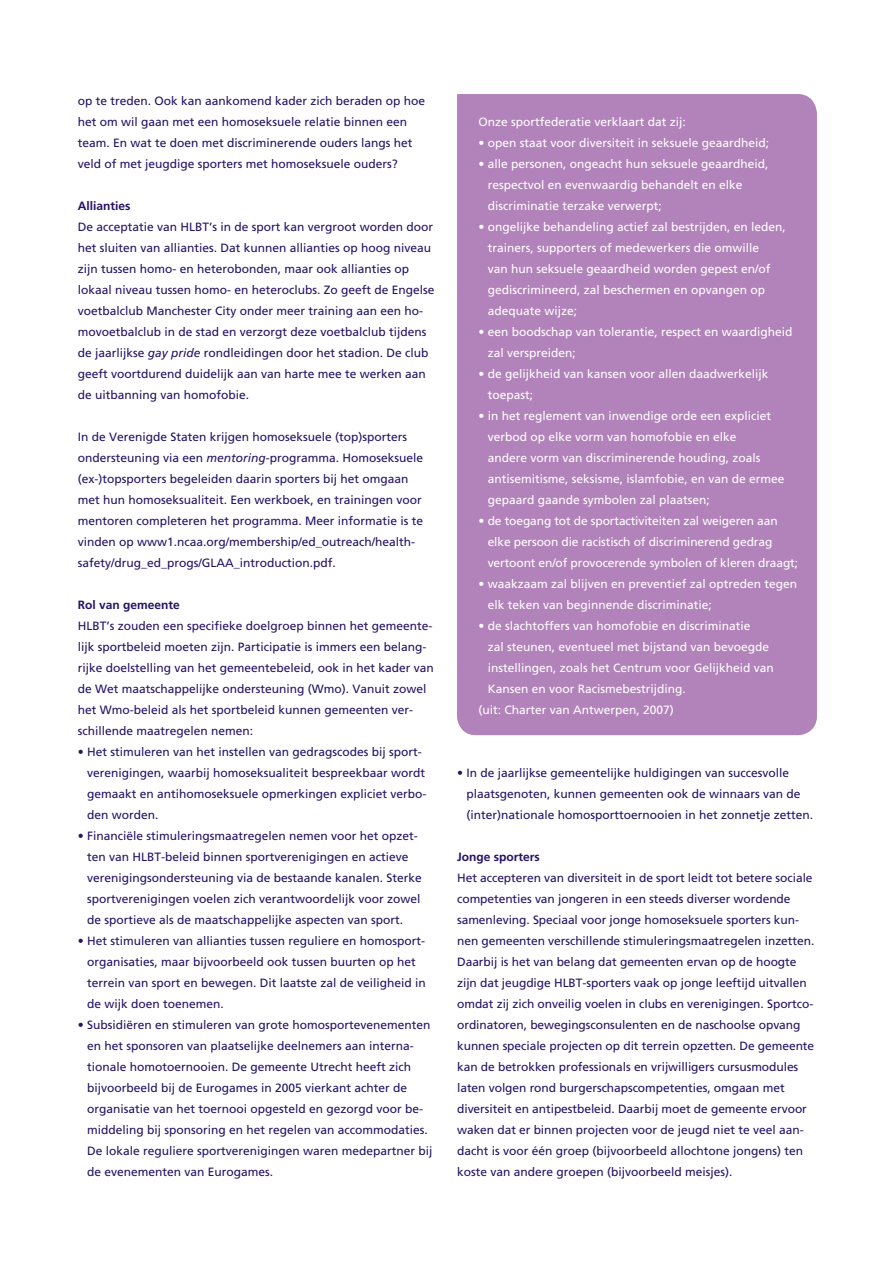
<style>
.page{position:relative;width:893px;height:1263px;background:#fff}
.page>*{position:absolute;margin:0;border:0;box-sizing:border-box;transform-origin:0 0}
.t1{font:12px/21px "Frutiger";color:#251364}
.t2{font:12px/21px "Frutiger";color:#fff}
.t3{font:700 12px "Frutiger";color:#251364}
.s1{font-style:italic}
</style>
<div class="page">
<div style="left:457px;top:94px;width:360px;height:642px;background:#b282ba"></div>
<p class="t1" style="left:78px;top:90px;width:349px">op te treden. Ook kan aankomend kader zich beraden op hoe het om wil gaan met een homoseksuele relatie binnen een team. En wat te doen met discriminerende ouders langs het veld of met jeugdige sporters met homoseksuele ouders?</p>
<p class="t3" style="left:78px;top:199px;width:54px">Allianties</p>
<p class="t1" style="left:78px;top:216px;width:358px">De acceptatie van HLBT’s in de sport kan vergroot worden door het sluiten van allianties. Dat kunnen allianties op hoog niveau zijn tussen homo- en heterobonden, maar ook allianties op lokaal niveau tussen homo- en heteroclubs. Zo geeft de Engelse voetbalclub Manchester City onder meer training aan een ho&shy;movoetbalclub in de stad en verzorgt deze voetbalclub tijdens de jaarlijkse <span class="s1">gay pride</span> rondleidingen door het stadion. De club geeft voortdurend duidelijk aan van harte mee te werken aan de uitbanning van homofobie.</p>
<p class="t1" style="left:78px;top:426px;width:347px">In de Verenigde Staten krijgen homoseksuele (top)sporters ondersteuning via een <span class="s1">mentoring</span>-programma. Homoseksuele (ex-)topsporters begeleiden daarin sporters bij het omgaan met hun homoseksualiteit. Een werkboek, en trainingen voor mentoren completeren het programma. Meer informatie is te vinden op www1.ncaa.org/membership/ed_outreach/health&shy;safety/drug_ed_progs/GLAA_introduction.pdf.</p>
<p class="t3" style="left:78px;top:598px;width:104px">Rol van gemeente</p>
<p class="t1" style="left:78px;top:615px;width:358px">HLBT’s zouden een specifieke doelgroep binnen het gemeente&shy;lijk sportbeleid moeten zijn. Participatie is immers een belang&shy;rijke doelstelling van het gemeentebeleid, ook in het kader van de Wet maatschappelijke ondersteuning (Wmo). Vanuit zowel het Wmo-beleid als het sportbeleid kunnen gemeenten ver&shy;schillende maatregelen nemen:</p>
<p class="t1" style="left:87px;top:741px;width:341px;text-indent:-9px">• Het stimuleren van het instellen van gedragscodes bij sport&shy;verenigingen, waarbij homoseksualiteit bespreekbaar wordt gemaakt en antihomoseksuele opmerkingen expliciet verbo&shy;den worden.</p>
<p class="t1" style="left:87px;top:825px;width:336px;text-indent:-9px">• Financiële stimuleringsmaatregelen nemen voor het opzet&shy;ten van HLBT-beleid binnen sportverenigingen en actieve verenigingsondersteuning via de bestaande kanalen. Sterke sportverenigingen voelen zich verantwoordelijk voor zowel de sportieve als de maatschappelijke aspecten van sport.</p>
<p class="t1" style="left:87px;top:930px;width:340px;text-indent:-9px">• Het stimuleren van allianties tussen reguliere en homosport&shy;organisaties, maar bijvoorbeeld ook tussen buurten op het terrein van sport en bewegen. Dit laatste zal de veiligheid in de wijk doen toenemen.</p>
<p class="t1" style="left:87px;top:1014px;width:347px;text-indent:-9px">• Subsidiëren en stimuleren van grote homosportevenementen en het sponsoren van plaatselijke deelnemers aan interna&shy;tionale homotoernooien. De gemeente Utrecht heeft zich bijvoorbeeld bij de Eurogames in 2005 vierkant achter de organisatie van het toernooi opgesteld en gezorgd voor be&shy;middeling bij sponsoring en het regelen van accommodaties.<br>De lokale reguliere sportverenigingen waren medepartner bij de evenementen van Eurogames.</p>
<p class="t2" style="left:478px;top:111px;width:209px">Onze sportfederatie verklaart dat zij:</p>
<p class="t2" style="left:478px;top:132px;width:292px">• open staat voor diversiteit in seksuele geaardheid;</p>
<p class="t2" style="left:488px;top:153px;width:282px;text-indent:-9px">• alle personen, ongeacht hun seksuele geaardheid, respectvol en evenwaardig behandelt en elke discriminatie terzake verwerpt;</p>
<p class="t2" style="left:488px;top:216px;width:300px;text-indent:-9px">• ongelijke behandeling actief zal bestrijden, en leden, trainers, supporters of medewerkers die omwille<br>van hun seksuele geaardheid worden gepest en/of gediscrimineerd, zal beschermen en opvangen op adequate wijze;</p>
<p class="t2" style="left:488px;top:321px;width:306px;text-indent:-9px">• een boodschap van tolerantie, respect en waardigheid zal verspreiden;</p>
<p class="t2" style="left:488px;top:363px;width:282px;text-indent:-9px">• de gelijkheid van kansen voor allen daadwerkelijk toepast;</p>
<p class="t2" style="left:488px;top:405px;width:298px;text-indent:-9px">• in het reglement van inwendige orde een expliciet verbod op elke vorm van homofobie en elke<br>andere vorm van discriminerende houding, zoals antisemitisme, seksisme, islamfobie, en van de ermee gepaard gaande symbolen zal plaatsen;</p>
<p class="t2" style="left:488px;top:510px;width:312px;text-indent:-9px">• de toegang tot de sportactiviteiten zal weigeren aan elke persoon die racistisch of discriminerend gedrag vertoont en/of provocerende symbolen of kleren draagt;</p>
<p class="t2" style="left:488px;top:573px;width:311px;text-indent:-9px">• waakzaam zal blijven en preventief zal optreden tegen elk teken van beginnende discriminatie;</p>
<p class="t2" style="left:478px;top:615px;width:274px">• de slachtoffers van homofobie en discriminatie</p>
<p class="t2" style="left:488px;top:636px;width:283px">zal steunen, eventueel met bijstand van bevoegde</p>
<p class="t2" style="left:488px;top:657px;width:288px">instellingen, zoals het Centrum voor Gelijkheid van</p>
<p class="t2" style="left:488px;top:678px;width:200px">Kansen en voor Racismebestrijding.</p>
<p class="t2" style="left:478px;top:699px;width:197px">(uit: Charter van Antwerpen, 2007)</p>
<p class="t1" style="left:466px;top:762px;width:348px;text-indent:-9px">• In de jaarlijkse gemeentelijke huldigingen van succesvolle plaatsgenoten, kunnen gemeenten ook de winnaars van de (inter)nationale homosporttoernooien in het zonnetje zetten.</p>
<p class="t3" style="left:457px;top:850px;width:84px">Jonge sporters</p>
<p class="t1" style="left:457px;top:867px;width:359px">Het accepteren van diversiteit in de sport leidt tot betere sociale competenties van jongeren in een steeds diverser wordende samenleving. Speciaal voor jonge homoseksuele sporters kun&shy;nen gemeenten verschillende stimuleringsmaatregelen inzetten.<br>Daarbij is het van belang dat gemeenten ervan op de hoogte zijn dat jeugdige HLBT-sporters vaak op jonge leeftijd uitvallen omdat zij zich onveilig voelen in clubs en verenigingen. Sportco&shy;ördinatoren, bewegingsconsulenten en de naschoolse opvang kunnen speciale projecten op dit terrein opzetten. De gemeente kan de betrokken professionals en vrijwilligers cursusmodules laten volgen rond burgerschapscompetenties, omgaan met diversiteit en antipestbeleid. Daarbij moet de gemeente ervoor waken dat er binnen projecten voor de jeugd niet te veel aan&shy;dacht is voor één groep (bijvoorbeeld allochtone jongens) ten koste van andere groepen (bijvoorbeeld meisjes).</p>
</div>
